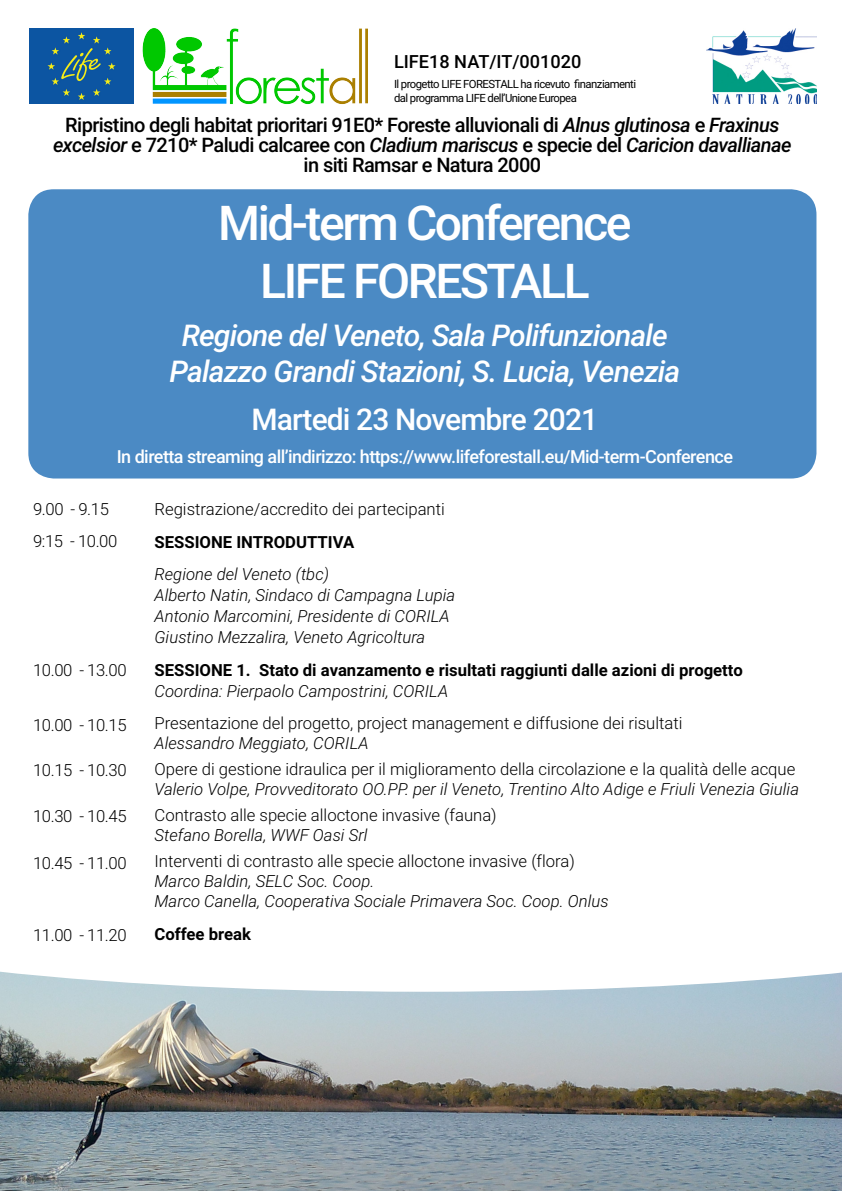
<style>
.page{position:relative;width:842px;height:1191px;background:#fff}
.page>*{position:absolute;margin:0;border:0;box-sizing:border-box;transform-origin:0 0}
.t1{font:500 48px "Roboto";letter-spacing:-.05em;color:#fff}
.t2{font:italic 500 30px "Roboto";letter-spacing:-.03em;color:#fff}
.t3{font:500 30px "Roboto";letter-spacing:-.03em;color:#fff}
.t4{font:500 20px/20px "Roboto";letter-spacing:-.03em;color:#000;text-align:center}
.t5{font:500 18.1px "Roboto";color:#000}
.t6{font:500 18px "Roboto";letter-spacing:-.03em;color:#fff}
.t7{font:italic 300 16.7px "Roboto";color:#000}
.t8{font:300 16.7px "Roboto";color:#000}
.t9{font:700 16.7px "Roboto";color:#000}
.t10{font:11.3px/13.6px "Roboto";letter-spacing:-.05em;color:#000}
.s1{font-style:italic}
</style>
<div class="page">
<img style="left:142px;top:28px;width:225px;height:76px">
<div style="left:28px;top:189px;width:788px;height:289px;background:#4b8ac4;border-radius:26px"></div>
<img style="left:707px;top:29px;width:109px;height:74px">
<img style="left:30px;top:28px;width:103px;height:75px">
<img style="left:0;top:991px;width:842px;height:200px">
<svg style="left:0;top:971px;width:842px;height:20px"></svg>
<p class="t5" style="left:394px;top:48px;width:189px">LIFE18 NAT/IT/001020</p>
<p class="t10" style="left:394px;top:77px;width:244px">Il progetto LIFE FORESTALL ha ricevuto finanziamenti dal programma LIFE dell’Unione Europea</p>
<p class="t4" style="left:53px;top:114px;width:740px">Ripristino degli habitat prioritari 91E0* Foreste alluvionali di <span class="s1">Alnus glutinosa</span> e <span class="s1">Fraxinus excelsior</span> e 7210* Paludi calcaree con <span class="s1">Cladium mariscus</span> e specie del <span class="s1">Caricion davallianae</span></p>
<p class="t4" style="left:304px;top:154px;width:239px">in siti Ramsar e Natura 2000</p>
<p class="t1" style="left:218px;top:189px;width:415px">Mid-term Conference</p>
<p class="t1" style="left:260px;top:247px;width:331px">LIFE FORESTALL</p>
<p class="t2" style="left:182px;top:314px;width:488px">Regione del Veneto, Sala Polifunzionale</p>
<p class="t2" style="left:169px;top:350px;width:513px">Palazzo Grandi Stazioni, S. Lucia, Venezia</p>
<p class="t3" style="left:252px;top:398px;width:348px">Martedi 23 Novembre 2021</p>
<p class="t6" style="left:117px;top:444px;width:618px">In diretta streaming all’indirizzo: https://www.lifeforestall.eu/Mid-term-Conference</p>
<p class="t8" style="left:154px;top:497px;width:292px">Registrazione/accredito dei partecipanti</p>
<p class="t9" style="left:154px;top:530px;width:201px">SESSIONE INTRODUTTIVA</p>
<p class="t7" style="left:154px;top:563px;width:176px">Regione del Veneto (tbc)</p>
<p class="t7" style="left:154px;top:583px;width:302px">Alberto Natin, Sindaco di Campagna Lupia</p>
<p class="t7" style="left:154px;top:604px;width:297px">Antonio Marcomini, Presidente di CORILA</p>
<p class="t7" style="left:154px;top:625px;width:272px">Giustino Mezzalira, Veneto Agricoltura</p>
<p class="t9" style="left:154px;top:658px;width:590px">SESSIONE 1. Stato di avanzamento e risultati raggiunti dalle azioni di progetto</p>
<p class="t7" style="left:154px;top:679px;width:295px">Coordina: Pierpaolo Campostrini, CORILA</p>
<p class="t8" style="left:154px;top:711px;width:530px">Presentazione del progetto, project management e diffusione dei risultati</p>
<p class="t7" style="left:154px;top:731px;width:216px">Alessandro Meggiato, CORILA</p>
<p class="t8" style="left:154px;top:757px;width:642px">Opere di gestione idraulica per il miglioramento della circolazione e la qualità delle acque</p>
<p class="t7" style="left:154px;top:777px;width:646px">Valerio Volpe, Provveditorato OO.PP. per il Veneto, Trentino Alto Adige e Friuli Venezia Giulia</p>
<p class="t8" style="left:154px;top:803px;width:344px">Contrasto alle specie alloctone invasive (fauna)</p>
<p class="t7" style="left:154px;top:823px;width:215px">Stefano Borella, WWF Oasi Srl</p>
<p class="t8" style="left:154px;top:849px;width:422px">Interventi di contrasto alle specie alloctone invasive (flora)</p>
<p class="t7" style="left:154px;top:869px;width:221px">Marco Baldin, SELC Soc. Coop.</p>
<p class="t7" style="left:154px;top:889px;width:456px">Marco Canella, Cooperativa Sociale Primavera Soc. Coop. Onlus</p>
<p class="t9" style="left:154px;top:922px;width:98px">Coffee break</p>
<p class="t8" style="left:33px;top:497px;width:77px">9.00 - 9.15</p>
<p class="t8" style="left:33px;top:529px;width:86px">9:15 - 10.00</p>
<p class="t8" style="left:33px;top:658px;width:95px">10.00 - 13.00</p>
<p class="t8" style="left:33px;top:713px;width:95px">10.00 - 10.15</p>
<p class="t8" style="left:33px;top:758px;width:95px">10.15 - 10.30</p>
<p class="t8" style="left:33px;top:805px;width:95px">10.30 - 10.45</p>
<p class="t8" style="left:33px;top:851px;width:95px">10.45 - 11.00</p>
<p class="t8" style="left:33px;top:923px;width:95px">11.00 - 11.20</p>
</div>
